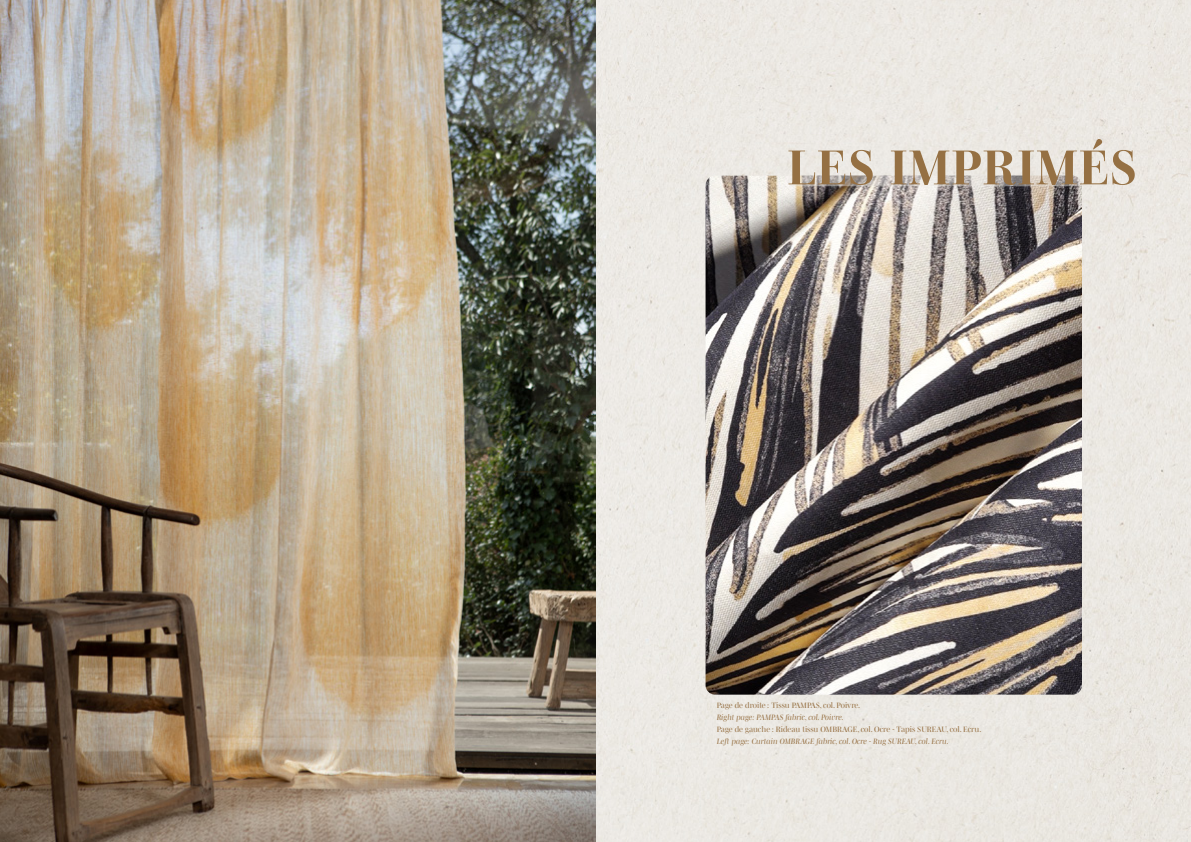
<style>
.page{position:relative;width:1191px;height:842px;background:#fff}
.page>*{position:absolute;margin:0;border:0;box-sizing:border-box;transform-origin:0 0}
.t1{font:700 50px "Mencken Std Head";letter-spacing:.02em;color:#957043}
.t2{font:8px "Mencken Std Head";color:#967043}
.t3{font:italic 8px "Mencken Std Head";color:#967043}
</style>
<div class="page">
<img style="left:0;top:0;width:1191px;height:842px">
<img style="left:705px;top:176px;width:377px;height:519px">
<img style="left:787px;top:176px;width:295px;height:10px;border-radius:5px">
<h1 class="t1" style="left:787px;top:139px;width:351px">LES IMPRIMÉS</h1>
<p class="t2" style="left:716px;top:700px;width:145px">Page de droite : Tissu PAMPAS, col. Poivre.</p>
<p class="t3" style="left:716px;top:712px;width:129px">Right page: PAMPAS fabric, col. Poivre.</p>
<p class="t2" style="left:716px;top:724px;width:266px">Page de gauche : Rideau tissu OMBRAGE, col. Ocre - Tapis SUREAU, col. Ecru.</p>
<p class="t3" style="left:716px;top:736px;width:234px">Left page: Curtain OMBRAGE fabric, col. Ocre - Rug SUREAU, col. Ecru.</p>
</div>
